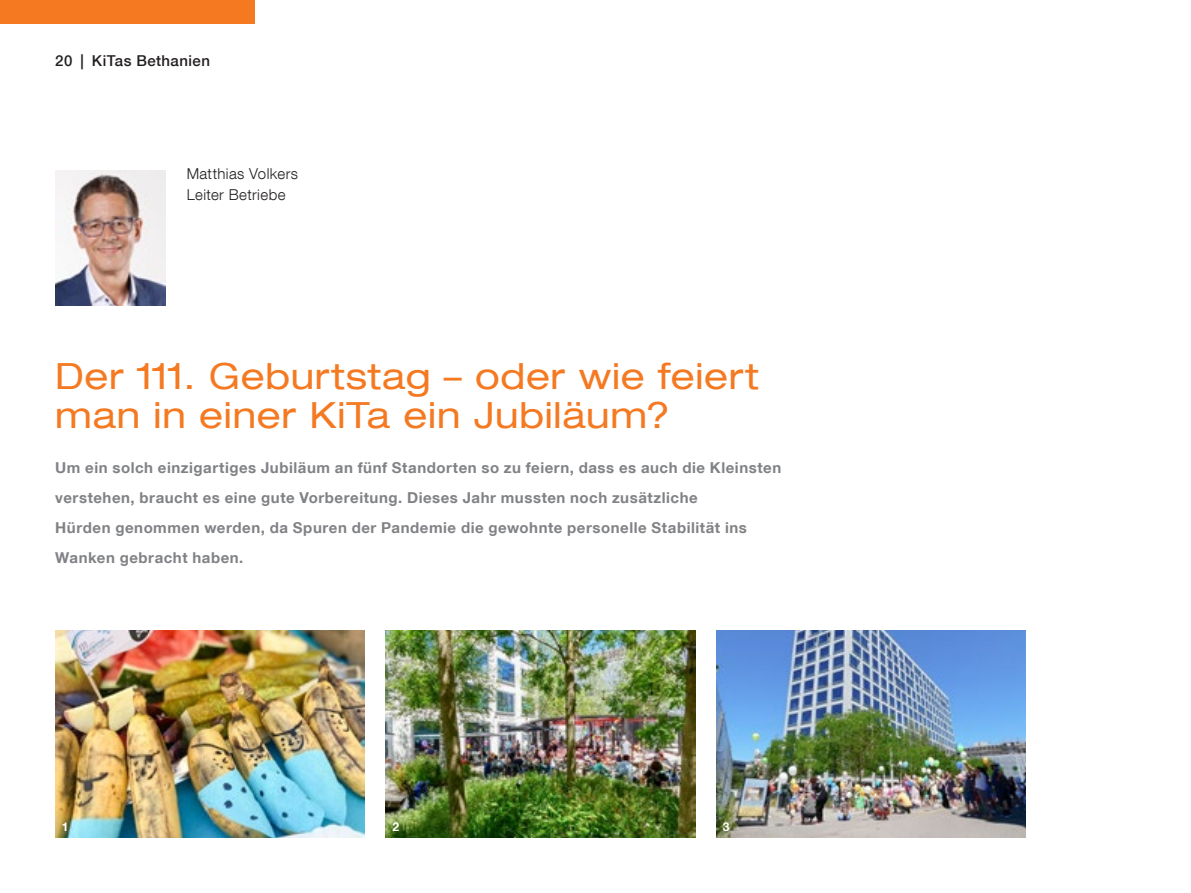
<style>
.page{position:relative;width:1191px;height:893px;background:#fff}
.page>*{position:absolute;margin:0;border:0;box-sizing:border-box;transform-origin:0 0}
.t1{font:expanded 36px/39px "Helvetica Neue LT Com";letter-spacing:.02em;color:#f47921}
.t2{font:700 15px/30px "Helvetica Neue LT Com";letter-spacing:.035em;color:#808285}
.t3{font:300 15px/21px "Helvetica Neue LT Com";letter-spacing:.03em;color:#231f20}
.t4{font:500 15px "Helvetica Neue LT Com";letter-spacing:.03em;color:#231f20}
.t5{font:700 12px "Helvetica Neue LT Com";color:#fff}
</style>
<div class="page">
<div style="left:0;top:0;width:254px;height:23px;background:#f47921"></div>
<img style="left:55px;top:171px;width:110px;height:134px">
<img style="left:55px;top:630px;width:309px;height:208px">
<img style="left:386px;top:630px;width:309px;height:208px">
<img style="left:716px;top:630px;width:309px;height:208px">
<p class="t4" style="left:55px;top:52px;width:156px">20 | KiTas Bethanien</p>
<p class="t3" style="left:187px;top:163px;width:113px">Matthias Volkers<br>Leiter Betriebe</p>
<h1 class="t1" style="left:55px;top:356px;width:705px">Der 111. Geburtstag – oder wie feiert man in einer KiTa ein Jubiläum?</h1>
<p class="t2" style="left:55px;top:452px;width:727px">Um ein solch einzigartiges Jubiläum an fünf Standorten so zu feiern, dass es auch die Kleinsten verstehen, braucht es eine gute Vorbereitung. Dieses Jahr mussten noch zusätzliche<br>Hürden genommen werden, da Spuren der Pandemie die gewohnte personelle Stabilität ins Wanken gebracht haben.</p>
<p class="t5" style="left:62px;top:819px;width:8px">1</p>
<p class="t5" style="left:392px;top:819px;width:8px">2</p>
<p class="t5" style="left:723px;top:819px;width:8px">3</p>
</div>
